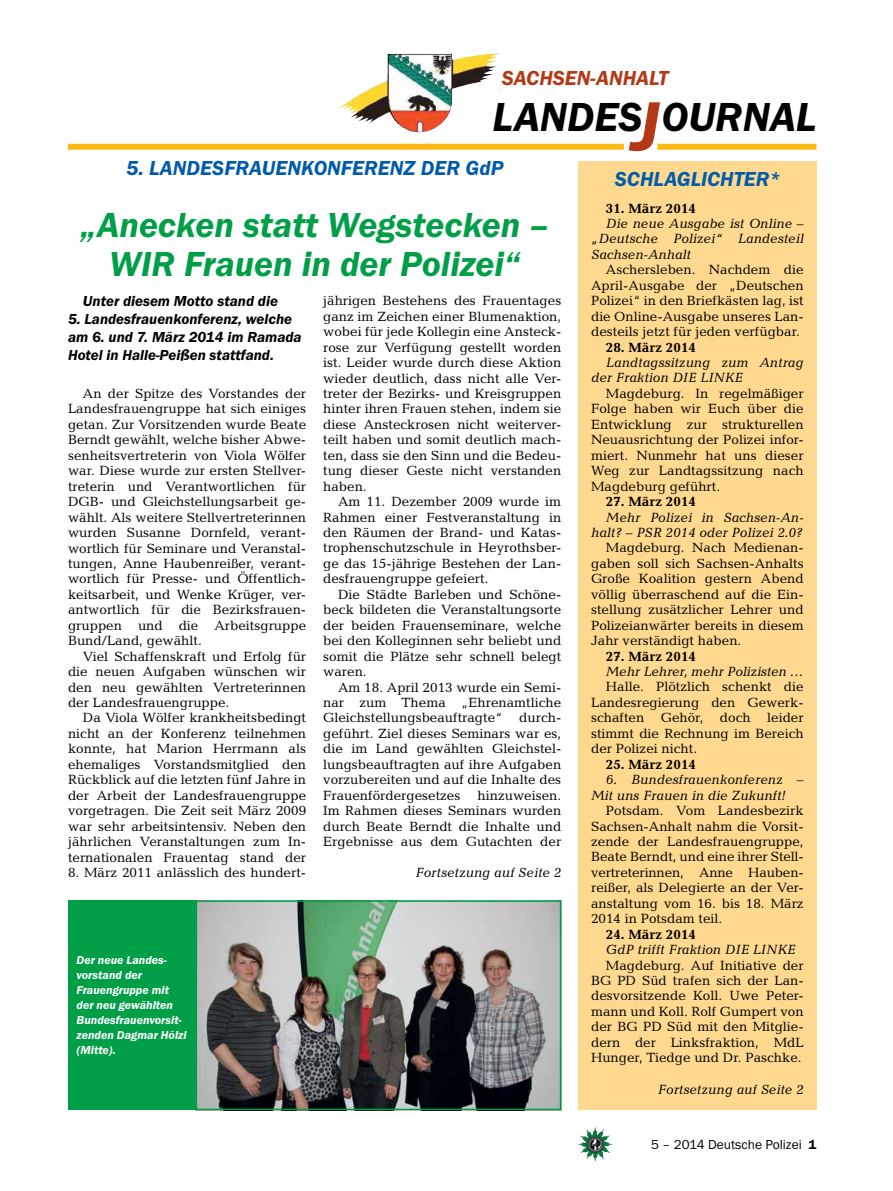
<style>
.page{position:relative;width:893px;height:1191px;background:#fff}
.page>*{position:absolute;margin:0;border:0;box-sizing:border-box;transform-origin:0 0}
.t1{font:italic 600 42px "Franklin Gothic Itc T";color:#000}
.t2{font:italic 600 36px/39px "Franklin Gothic Itc T";color:#009f47;text-align:center}
.t3{font:italic 600 21px "Franklin Gothic Itc T";color:#005baa}
.t4{font:italic 600 21px "Franklin Gothic Itc T";color:#b33916}
.t5{font:italic 600 15px/18px "Franklin Gothic Itc T";color:#000}
.t6{font:13.5px/15.5px "Candida";color:#000;text-align:justify}
.t7{font:italic 13.5px/15.5px "Candida";color:#000}
.t8{font:700 13.5px "Candida";color:#000}
.t9{font:13.5px "Franklin Gothic Itc T";color:#000}
.t10{font:italic 600 12px/15px "Franklin Gothic Itc T";color:#fff}
.s1{font-size:72px;color:#b33916}
.s2{font-weight:600}
</style>
<div class="page">
<img style="left:578px;top:1127px;width:17px;height:25px">
<img style="left:339px;top:53px;width:158px;height:55px">
<div style="left:657px;top:144px;width:159px;height:6px;background:#fdb913"></div>
<div style="left:68px;top:144px;width:556px;height:6px;background:#fdb913"></div>
<div style="left:578px;top:162px;width:238px;height:948px;background:#ffd990"></div>
<img style="left:199px;top:903px;width:359px;height:204px">
<div style="left:196px;top:900px;width:365px;height:210px;border:2px solid #009f47"></div>
<div style="left:68px;top:900px;width:128px;height:210px;background:#009f47"></div>
<h3 class="t4" style="left:502px;top:66px;width:168px">SACHSEN-ANHALT</h3>
<h1 class="t1" style="left:492px;top:93px;width:325px">LANDES<span class="s1">J</span>OURNAL</h1>
<h3 class="t3" style="left:126px;top:156px;width:48px">5. Landes</h3>
<h3 class="t3" style="left:224px;top:156px;width:26px">frauen</h3>
<h3 class="t3" style="left:301px;top:156px;width:65px">kon feren</h3>
<h3 class="t3" style="left:403px;top:156px;width:32px">z der</h3>
<h3 class="t3" style="left:466px;top:156px;width:39px">GdP</h3>
<h2 class="t2" style="left:80px;top:204px;width:470px">„Anecken statt Wegstecken –<br>WIR Frauen in der Polizei“</h2>
<p class="t6" style="left:323px;top:293px;width:240px">jährigen Bestehens des Frauentages ganz im Zeichen einer Blumenaktion, wobei für jede Kollegin eine Ansteck&shy;rose zur Verfügung gestellt worden ist. Leider wurde durch diese Aktion wieder deutlich, dass nicht alle Ver&shy;treter der Bezirks- und Kreisgruppen hinter ihren Frauen stehen, indem sie diese Ansteckrosen nicht weiterver&shy;teilt haben und somit deutlich mach&shy;ten, dass sie den Sinn und die Bedeu&shy;tung dieser Geste nicht verstanden haben.</p>
<p class="t6" style="left:323px;top:494px;width:240px;text-indent:15px">Am 11. Dezember 2009 wurde im Rahmen einer Festveranstaltung in den Räumen der Brand- und Katas&shy;trophenschutzschule in Heyrothsber&shy;ge das 15-jährige Bestehen der Lan&shy;desfrauengruppe gefeiert.</p>
<p class="t6" style="left:323px;top:586px;width:240px;text-indent:15px">Die Städte Barleben und Schöne&shy;beck bildeten die Veranstaltungsorte der beiden Frauenseminare, welche bei den Kolleginnen sehr beliebt und somit die Plätze sehr schnell belegt waren.</p>
<p class="t6" style="left:323px;top:679px;width:240px;text-indent:15px">Am 18. April 2013 wurde ein Semi&shy;nar zum Thema „Ehrenamtliche Gleichstellungsbeauftragte“ durch&shy;geführt. Ziel dieses Seminars war es, die im Land gewählten Gleichstel&shy;lungsbeauftragten auf ihre Aufgaben vorzubereiten und auf die Inhalte des Frauenfördergesetzes</p>
<p class="t5" style="left:83px;top:291px;width:197px">Unter diesem Motto stand die</p>
<p class="t5" style="left:68px;top:309px;width:235px">5. Landesfrauenkonferenz, welche am 6. und 7. März 2014 im Ramada<br>Hotel in Halle-Peißen stattfand.</p>
<p class="t6" style="left:68px;top:386px;width:240px;text-indent:15px">An der Spitze des Vorstandes der Landesfrauengruppe hat sich einiges getan. Zur Vorsitzenden wurde Beate Berndt gewählt, welche bisher Abwe&shy;senheitsvertreterin von Viola Wölfer war. Diese wurde zur ersten Stellver&shy;treterin und Verantwortlichen für DGB- und Gleichstellungsarbeit ge&shy;wählt. Als weitere Stellvertreterinnen wurden Susanne Dornfeld, verant&shy;wortlich für Seminare und Veranstal&shy;tungen, Anne Haubenreißer, verant&shy;wortlich für Presse- und Öffentlich&shy;keitsarbeit, und Wenke Krüger, ver&shy;antwortlich für die Bezirksfrauen&shy;gruppen und die Arbeitsgruppe Bund/Land, gewählt.</p>
<p class="t6" style="left:68px;top:648px;width:240px;text-indent:15px">Viel Schaffenskraft und Erfolg für die neuen Aufgaben wünschen wir den neu gewählten Vertreterinnen der Landesfrauengruppe.</p>
<p class="t6" style="left:68px;top:710px;width:240px;text-indent:15px">Da Viola Wölfer krankheitsbedingt nicht an der Konferenz teilnehmen konnte, hat Marion Herrmann als ehemaliges Vorstandsmitglied den Rückblick auf die letzten fünf Jahre in der Arbeit der Landesfrauengruppe vorgetragen. Die Zeit seit März 2009 war sehr arbeitsintensiv. Neben den jährlichen Veranstaltungen zum In&shy;ternationalen Frauentag stand der</p>
<p class="t6" style="left:68px;top:864px;width:240px">8. März 2011 anlässlich des hundert-</p>
<p class="t6" style="left:323px;top:787px;width:240px;text-indent:154px">hinzuweisen.<br>Im Rahmen dieses Seminars wurden durch Beate Berndt die Inhalte und Ergebnisse aus dem Gutachten der</p>
<p class="t7" style="left:416px;top:864px;width:147px">Fortsetzung auf Seite 2</p>
<p class="t10" style="left:77px;top:952px;width:111px">Der neue Landes&shy;vorstand der<br>Frauengruppe mit der neu gewählten<br>Bundesfrauenvorsit&shy;zenden Dagmar Hölzl (Mitte).</p>
<h3 class="t3" style="left:615px;top:167px;width:26px">Schlagl</h3>
<h3 class="t3" style="left:701px;top:167px;width:20px">ichter</h3>
<h3 class="t3" style="left:770px;top:167px;width:12px">*</h3>
<p class="t8" style="left:606px;top:200px;width:92px">31. März 2014</p>
<p class="t7" style="left:591px;top:215px;width:214px;text-align:justify;text-indent:15px">Die neue Ausgabe ist Online – „Deutsche Polizei“ Landesteil Sachsen-Anhalt</p>
<p class="t6" style="left:591px;top:262px;width:214px;text-indent:15px">Aschersleben. Nachdem die April-Ausgabe der „Deutschen Polizei“ in den Briefkästen lag, ist die Online-Ausgabe unseres Lan&shy;desteils jetzt für jeden verfügbar.</p>
<p class="t8" style="left:606px;top:339px;width:92px">28. März 2014</p>
<p class="t7" style="left:591px;top:354px;width:214px;text-indent:15px">Landtagssitzung zum Antrag der Fraktion DIE LINKE</p>
<p class="t6" style="left:591px;top:386px;width:214px;text-indent:15px">Magdeburg. In regelmäßiger Folge haben wir Euch über die Entwicklung zur strukturellen Neuausrichtung der Polizei infor&shy;miert. Nunmehr hat uns dieser Weg zur Landtagssitzung nach Magdeburg geführt.</p>
<p class="t8" style="left:606px;top:494px;width:92px">27. März 2014</p>
<p class="t7" style="left:591px;top:509px;width:214px;text-align:right">Mehr Polizei in Sachsen-An&shy;halt? – PSR 2014 oder Polizei 2.0?</p>
<p class="t6" style="left:591px;top:540px;width:214px;text-indent:15px">Magdeburg. Nach Medienan&shy;gaben soll sich Sachsen-Anhalts Große Koalition gestern Abend völlig überraschend auf die Ein&shy;stellung zusätzlicher Lehrer und Polizeianwärter bereits in diesem Jahr verständigt haben.</p>
<p class="t8" style="left:606px;top:648px;width:92px">27. März 2014</p>
<p class="t7" style="left:606px;top:663px;width:199px">Mehr Lehrer, mehr Polizisten …</p>
<p class="t6" style="left:591px;top:679px;width:214px;text-indent:15px">Halle. Plötzlich schenkt die Landesregierung den Gewerk&shy;schaften Gehör, doch leider stimmt die Rechnung im Bereich der Polizei nicht.</p>
<p class="t8" style="left:606px;top:756px;width:92px">25. März 2014</p>
<p class="t7" style="left:591px;top:771px;width:214px;text-indent:15px">6. Bundesfrauenkonferenz –<br>Mit uns Frauen in die Zukunft!</p>
<p class="t6" style="left:591px;top:803px;width:214px;text-indent:15px">Potsdam. Vom Landesbezirk Sachsen-Anhalt nahm die Vorsit&shy;zende der Landesfrauengruppe, Beate Berndt, und eine ihrer Stell&shy;vertreterinnen, Anne Hauben&shy;reißer, als Delegierte an der Ver&shy;anstaltung vom 16. bis 18. März 2014 in Potsdam teil.</p>
<p class="t8" style="left:606px;top:926px;width:92px">24. März 2014</p>
<p class="t7" style="left:606px;top:941px;width:191px">GdP trifft Fraktion DIE LINKE</p>
<p class="t6" style="left:591px;top:957px;width:214px;text-indent:15px">Magdeburg. Auf Initiative der BG PD Süd trafen sich der Lan&shy;desvorsitzende Koll. Uwe Peter&shy;mann und Koll. Rolf Gumpert von der BG PD Süd mit den Mitglie&shy;dern der Linksfraktion, MdL Hunger, Tiedge und Dr. Paschke.</p>
<p class="t7" style="left:658px;top:1081px;width:147px">Fortsetzung auf Seite 2</p>
<p class="t9" style="left:651px;top:1136px;width:167px">5 – 2014 Deutsche Polizei <span class="s2">1</span></p>
</div>
